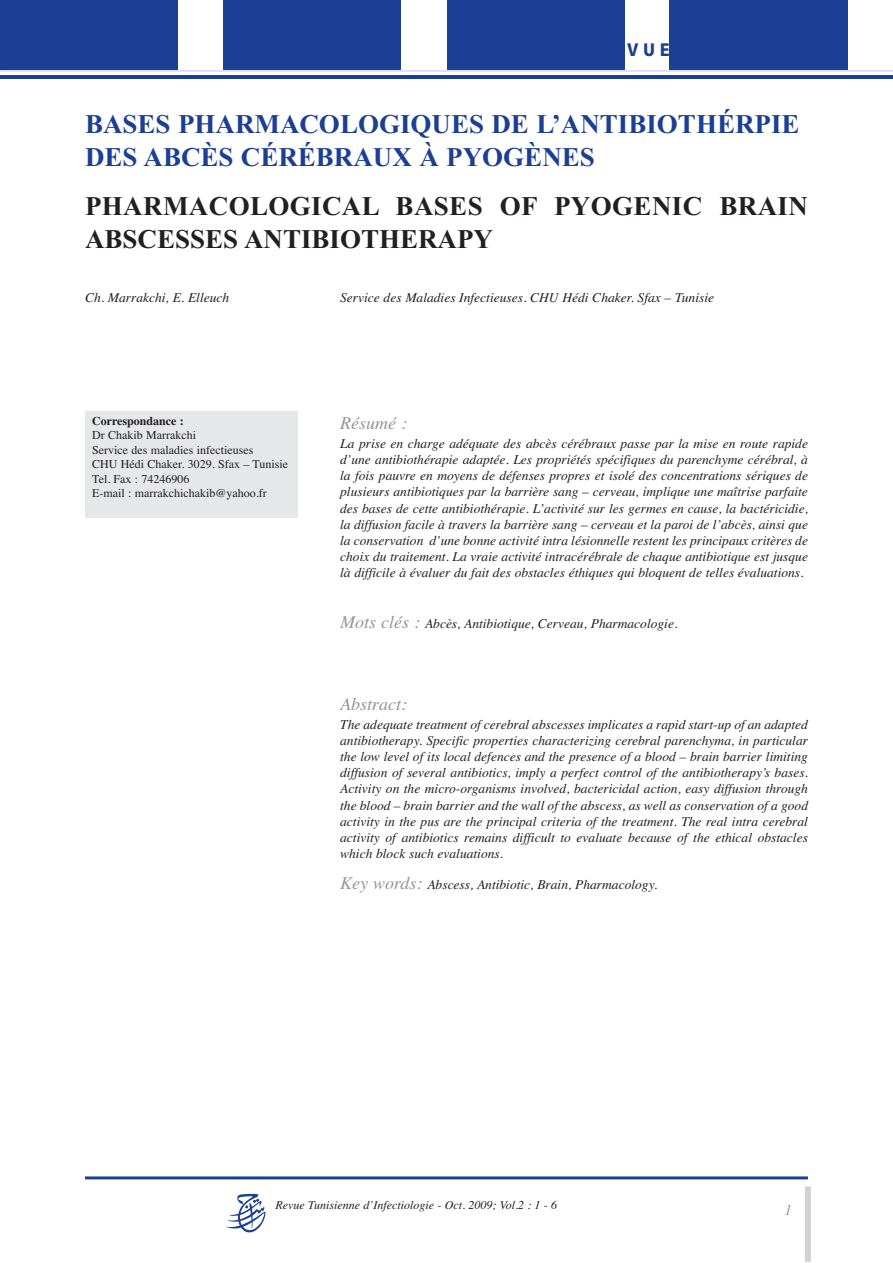
<style>
.page{position:relative;width:893px;height:1263px;background:#fff}
.page>*{position:absolute;margin:0;border:0;box-sizing:border-box;transform-origin:0 0}
.t1{font:700 27px/32.4px "Times New Roman";color:#1b3f94}
.t2{font:700 27px/32.4px "Times New Roman";letter-spacing:.015em;color:#231f20}
.t3{font:italic 18px "Times";color:#939598}
.t4{font:italic 15px "Times";color:#939598}
.t5{font:italic 13.5px/16.2px "Times";color:#231f20;text-align:justify}
.t6{font:12px/14.4px "Times";color:#231f20}
.t7{font:italic 12px "Times";color:#231f20}
.t8{font:700 12px "Times";color:#231f20}
.s1{font-size:18px;color:#939598}
</style>
<div class="page">
<div style="left:85px;top:411px;width:213px;height:106px;background:#e6e7e9"></div>
<svg style="left:0;top:0;width:893px;height:72px;background:#aeb8d8"></svg>
<hr style="left:0;top:76px;width:893px;height:3px;background:#1b3f94">
<div style="left:0;top:1px;width:625px;height:69px;background:#1b3f94"></div>
<img style="left:179px;top:1px;width:268px;height:69px">
<img style="left:625px;top:1px;width:268px;height:69px">
<hr style="left:85px;top:1176px;width:723px;height:3px;background:#1b3f94">
<div style="left:805px;top:1186px;width:6px;height:76px;background:#d1d2d4"></div>
<svg style="left:226px;top:1194px;width:40px;height:38px"></svg>
<h1 class="t1" style="left:85px;top:108px;width:716px">BASES PHARMACOLOGIQUES DE L’ANTIBIOTHÉRPIE<br>DES ABCÈS CÉRÉBRAUX À PYOGÈNES</h1>
<h1 class="t2" style="left:85px;top:190px;width:724px">PHARMACOLOGICAL BASES OF PYOGENIC BRAIN<br>ABSCESSES ANTIBIOTHERAPY</h1>
<p class="t5" style="left:85px;top:289px;width:146px">Ch. Marrakchi, E. Elleuch</p>
<p class="t5" style="left:340px;top:289px;width:375px">Service des Maladies Infectieuses. CHU Hédi Chaker. Sfax – Tunisie</p>
<p class="t8" style="left:92px;top:414px;width:93px">Correspondance :</p>
<p class="t6" style="left:92px;top:428px;width:197px">Dr Chakib Marrakchi<br>Service des maladies infectieuses<br>CHU Hédi Chaker. 3029. Sfax – Tunisie<br>Tel. Fax : 74246906<br>E-mail : marrakchichakib@yahoo.fr</p>
<h2 class="t3" style="left:340px;top:413px;width:68px">Résumé :</h2>
<p class="t5" style="left:340px;top:435px;width:469px">La prise en charge adéquate des abcès cérébraux passe par la mise en route rapide d’une antibiothérapie adaptée. Les propriétés spécifiques du parenchyme cérébral, à la fois pauvre en moyens de défenses propres et isolé des concentrations sériques de plusieurs antibiotiques par la barrière sang – cerveau, implique une maîtrise parfaite des bases de cette antibiothérapie. L’activité sur les germes en cause, la bactéricidie, la diffusion facile à travers la barrière sang – cerveau et la paroi de l’abcès, ainsi que la conservation d’une bonne activité intra lésionnelle restent les principaux critères de choix du traitement. La vraie activité intracérébrale de chaque antibiotique est jusque là difficile à évaluer du fait des obstacles éthiques qui bloquent de telles évaluations.</p>
<p class="t5" style="left:340px;top:615px;width:339px"><span class="s1">Mots clés :</span> Abcès, Antibiotique, Cerveau, Pharmacologie.</p>
<h2 class="t3" style="left:340px;top:693px;width:68px">Abstract:</h2>
<p class="t5" style="left:340px;top:716px;width:469px">The adequate treatment of cerebral abscesses implicates a rapid start-up of an adapted antibiotherapy. Specific properties characterizing cerebral parenchyma, in particular the low level of its local defences and the presence of a blood – brain barrier limiting diffusion of several antibiotics, imply a perfect control of the antibiotherapy’s bases.<br>Activity on the micro-organisms involved, bactericidal action, easy diffusion through the blood – brain barrier and the wall of the abscess, as well as conservation of a good activity in the pus are the principal criteria of the treatment. The real intra cerebral activity of antibiotics remains difficult to evaluate because of the ethical obstacles which block such evaluations.</p>
<p class="t5" style="left:340px;top:876px;width:319px"><span class="s1">Key words:</span> Abscess, Antibiotic, Brain, Pharmacology.</p>
<p class="t7" style="left:276px;top:1197px;width:283px">Revue Tunisienne d’Infectiologie - Oct. 2009; Vol.2 : 1 - 6</p>
<p class="t4" style="left:784px;top:1201px;width:9px">1</p>
</div>
